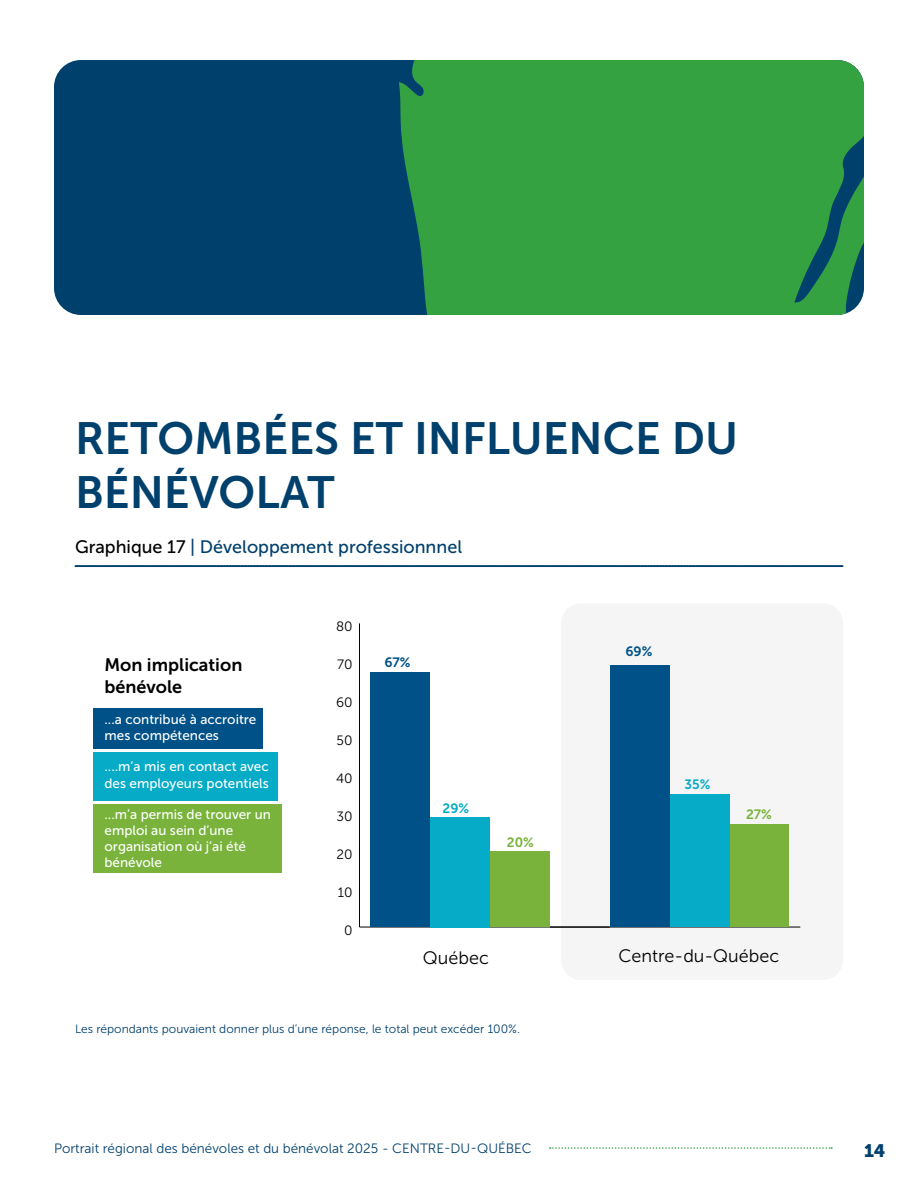
<style>
.page{position:relative;width:918px;height:1188px;background:#fff}
.page>*{position:absolute;margin:0;border:0;box-sizing:border-box;transform-origin:0 0}
.question{font:45px/54px "Museo Sans 700";color:#00406c}
.titre_-_tableau{font:18px "Museo Sans 500";color:#00406c}
.t1{font:18px "Museo Sans 300";color:#000}
.t2{font:18px/21.6px "Museo Sans 700";color:#000}
.t3{font:18px "Museo Sans 900";color:#00406c}
.t4{font:13.5px/16.2px "Museo Sans 500";color:#fff}
.t5{font:13.5px "Museo Sans 300";color:#00406c}
.t6{font:13.5px "Museo Sans 300";color:#000}
.t7{font:13.5px "Museo Sans 700";color:#005187}
.t8{font:13.5px "Museo Sans 700";color:#05abc7}
.t9{font:13.5px "Museo Sans 700";color:#79b33b}
._100{font:12px "Museo Sans 300";color:#00406c}
.s1{color:#000}
</style>
<div class="page">
<svg style="left:550px;top:1147px;width:282px;height:2px"></svg>
<svg style="left:75px;top:565px;width:768px;height:2px"></svg>
<div style="left:561px;top:603px;width:282px;height:377px;background:#f5f5f5;border-radius:20px"></div>
<hr style="left:359px;top:927px;width:441px;height:1px;background:#000">
<hr style="left:359px;top:623px;width:1px;height:304px;background:#000">
<div style="left:729px;top:825px;width:60px;height:102px;background:#79b33b"></div>
<div style="left:670px;top:794px;width:59px;height:133px;background:#05abc7"></div>
<div style="left:610px;top:665px;width:60px;height:262px;background:#005187"></div>
<div style="left:490px;top:851px;width:60px;height:76px;background:#79b33b"></div>
<div style="left:430px;top:817px;width:60px;height:110px;background:#05abc7"></div>
<div style="left:371px;top:673px;width:59px;height:254px;background:#005187"></div>
<div style="left:93px;top:708px;width:169px;height:41px;background:#005187"></div>
<div style="left:93px;top:752px;width:185px;height:49px;background:#05abc7"></div>
<div style="left:93px;top:804px;width:189px;height:69px;background:#79b33b"></div>
<div style="left:54px;top:60px;width:810px;height:255px;background:#00406c;border-radius:27px"></div>
<div style="left:399px;top:60px;width:465px;height:255px;background:#35a241"></div>
<p class="question" style="left:75px;top:411px;width:665px">RETOMBÉES ET INFLUENCE DU<br>BÉNÉVOLAT</p>
<p class="titre_-_tableau" style="left:75px;top:537px;width:389px"><span class="s1">Graphique 17</span> | Développement professionnnel</p>
<p class="t2" style="left:105px;top:654px;width:139px">Mon implication bénévole</p>
<p class="t4" style="left:105px;top:711px;width:153px">...a contribué à accroitre mes compétences</p>
<p class="t4" style="left:105px;top:759px;width:166px">....m’a mis en contact avec des employeurs potentiels</p>
<p class="t4" style="left:105px;top:806px;width:168px">...m’a permis de trouver un emploi au sein d’une organisation où j’ai été bénévole</p>
<p class="t6" style="left:336px;top:619px;width:18px">80</p>
<p class="t6" style="left:337px;top:657px;width:17px">70</p>
<p class="t6" style="left:336px;top:695px;width:18px">60</p>
<p class="t6" style="left:337px;top:733px;width:17px">50</p>
<p class="t6" style="left:336px;top:771px;width:18px">40</p>
<p class="t6" style="left:337px;top:809px;width:18px">30</p>
<p class="t6" style="left:337px;top:847px;width:18px">20</p>
<p class="t6" style="left:338px;top:885px;width:16px">10</p>
<p class="t6" style="left:344px;top:923px;width:10px">0</p>
<p class="t7" style="left:384px;top:655px;width:28px">67%</p>
<p class="t8" style="left:443px;top:800px;width:28px">29%</p>
<p class="t9" style="left:507px;top:835px;width:29px">20%</p>
<p class="t1" style="left:423px;top:948px;width:68px">Québec</p>
<p class="_100" style="left:75px;top:1023px;width:446px">Les répondants pouvaient donner plus d’une réponse, le total peut excéder 100%.</p>
<p class="t7" style="left:626px;top:644px;width:28px">69%</p>
<p class="t8" style="left:684px;top:777px;width:28px">35%</p>
<p class="t9" style="left:746px;top:807px;width:27px">27%</p>
<p class="t1" style="left:618px;top:947px;width:162px">Centre-du-Québec</p>
<p class="t5" style="left:54px;top:1141px;width:479px">Portrait régional des bénévoles et du bénévolat 2025 - CENTRE-DU-QUÉBEC</p>
<h2 class="t3" style="left:864px;top:1140px;width:23px">14</h2>
</div>
